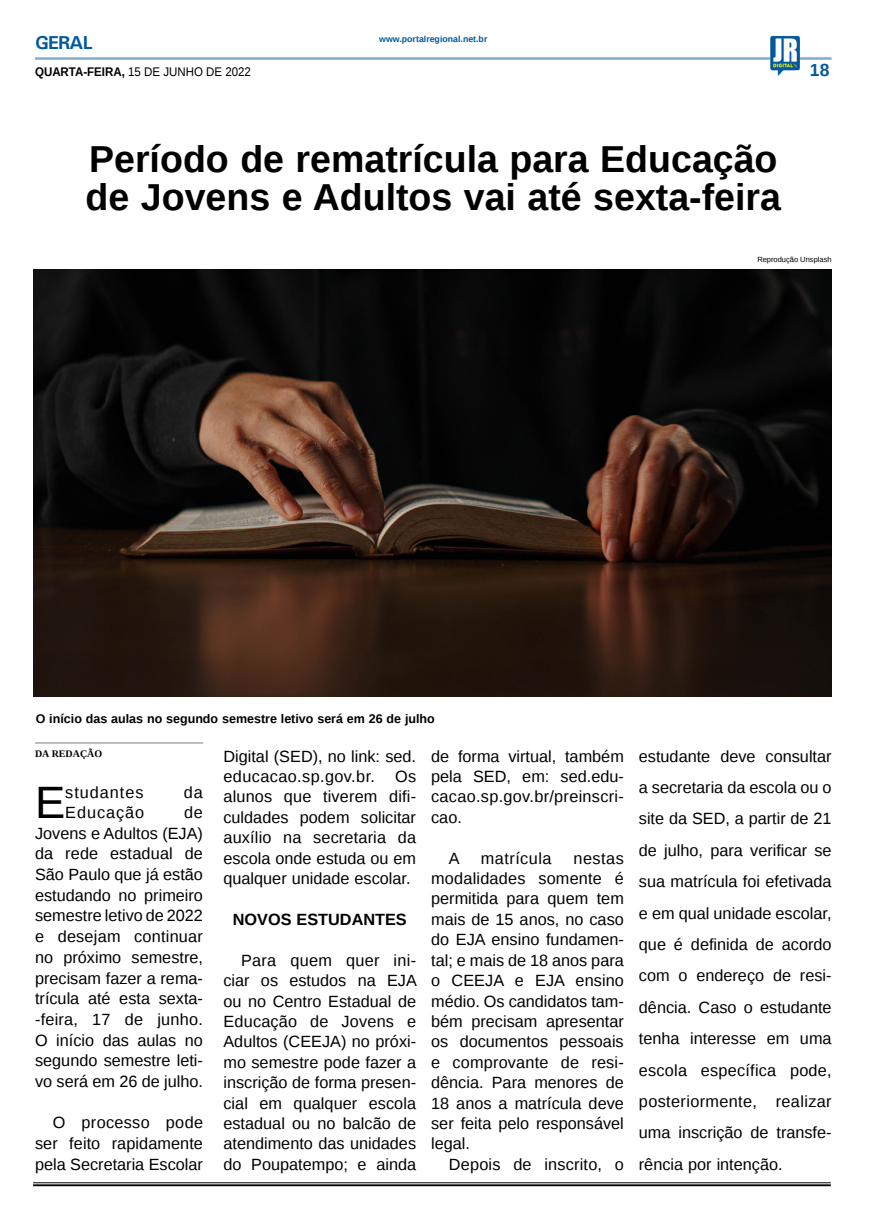
<style>
.page{position:relative;width:869px;height:1223px;background:#fff}
.page>*{position:absolute;margin:0;border:0;box-sizing:border-box;transform-origin:0 0}
.MATÉRIA{font:45.38px "Liberation Sans";color:#000}
.TÍTULO{font:700 37.5px/37.5px "Liberation Sans";color:#000}
.TITULO_PG{font:700 18.75px "Univers";letter-spacing:-.04em;color:#005a9e}
.TÍTULO-2{font:700 17.5px "Liberation Sans";color:#005a9e}
.MATÉRIA-2{font:16.25px/20.4px "Liberation Sans";color:#000;text-align:justify}
.MATÉRIA-3{font:16.25px "Liberation Sans";letter-spacing:.06em;color:#000}
.MATÉRIA-4{font:700 16.25px "Liberation Sans";color:#000}
.MATÉRIA-5{font:16.25px "Liberation Sans";letter-spacing:.03em;color:#000}
.LEGENDA{font:700 12.5px "Liberation Sans";color:#000}
.DATA_PG{font:12.5px "Liberation Sans";color:#000;scale:.92 1}
.CRÉDITO_NOME{font:700 10px "Liberation Serif";color:#000}
.DATA_PG-2{font:700 8.75px "Liberation Sans";color:#005a9e}
.CRÉDITO_FOTO{font:7.5px "Liberation Sans";color:#000}
.s1{font-weight:700}
</style>
<div class="page">
<hr style="left:35px;top:57px;width:796px;height:3px;background:#005a9e">
<img style="left:769px;top:36px;width:30px;height:40px">
<hr style="left:33px;top:1182px;width:797px;height:1px;background:#000">
<hr style="left:33px;top:1184px;width:797px;height:2px;background:#000">
<img style="left:33px;top:269px;width:798px;height:428px">
<hr style="left:35px;top:742px;width:168px;height:1px;background:#939598">
<p class="TITULO_PG" style="left:35px;top:31px;width:59px">GERAL</p>
<p class="DATA_PG" style="left:35px;top:65px;width:236px"><span class="s1">QUARTA-FEIRA,</span> 15 DE JUNHO DE 2022</p>
<p class="DATA_PG-2" style="left:379px;top:33px;width:110px">www.portalregional.net.br</p>
<p class="TÍTULO" style="left:86px;top:140px;width:696px">Período de rematrícula para Educação de Jovens e Adultos vai até sexta-feira</p>
<p class="TÍTULO-2" style="left:809px;top:58px;width:21px">18</p>
<p class="CRÉDITO_FOTO" style="left:757px;top:256px;width:76px">Reprodução Unsplash</p>
<p class="LEGENDA" style="left:36px;top:710px;width:400px">O início das aulas no segundo semestre letivo será em 26 de julho</p>
<p class="CRÉDITO_NOME" style="left:35px;top:746px;width:69px">DA REDAÇÃO</p>
<p class="MATÉRIA" style="left:35px;top:776px;width:32px">E</p>
<p class="MATÉRIA-3" style="left:65px;top:783px;width:80px">studantes</p>
<p class="MATÉRIA-2" style="left:184px;top:782px;width:21px">da</p>
<p class="MATÉRIA-2" style="left:35px;top:802px;width:169px;line-height:20.8px;text-indent:149px">de Jovens e Adultos (EJA) da rede estadual de São Paulo que já estão estudando no primeiro semestre letivo de 2022 e desejam continuar no próximo semestre, precisam fazer a rema&shy;trícula até esta sexta--feira, 17 de junho.<br>O início das aulas no segundo semestre leti&shy;vo será em 26 de julho.</p>
<p class="MATÉRIA-2" style="left:35px;top:1113px;width:169px;line-height:20.8px;text-indent:18px">O processo pode ser feito rapidamente pela Secretaria Escolar</p>
<p class="MATÉRIA-3" style="left:65px;top:803px;width:80px">Educação</p>
<p class="MATÉRIA-2" style="left:223px;top:746px;width:194px">Digital (SED), no link: sed. educacao.sp.gov.br. Os alunos que tiverem difi&shy;culdades podem solicitar auxílio na secretaria da escola onde estuda ou em qualquer unidade escolar.</p>
<p class="MATÉRIA-4" style="left:233px;top:908px;width:175px">NOVOS ESTUDANTES</p>
<p class="MATÉRIA-2" style="left:223px;top:950px;width:195px;text-indent:18px">Para quem quer ini&shy;ciar os estudos na EJA ou no Centro Estadual de Educação de Jovens e Adultos (CEEJA) no próxi&shy;mo semestre pode fazer a inscrição de forma presen&shy;cial em qualquer escola estadual ou no balcão de atendimento das unidades do Poupatempo; e ainda</p>
<p class="MATÉRIA-2" style="left:431px;top:746px;width:194px">de forma virtual, também pela SED, em: sed.edu&shy;cacao.sp.gov.br/preinscri&shy;cao.</p>
<p class="MATÉRIA-2" style="left:448px;top:848px;width:12px">A</p>
<p class="MATÉRIA-5" style="left:480px;top:848px;width:72px">matrícula</p>
<p class="MATÉRIA-2" style="left:431px;top:848px;width:194px;text-indent:142px">nestas modalidades somente é permitida para quem tem mais de 15 anos, no caso do EJA ensino fundamen&shy;tal; e mais de 18 anos para o CEEJA e EJA ensino médio. Os candidatos tam&shy;bém precisam apresentar os documentos pessoais e comprovante de resi&shy;dência. Para menores de 18 anos a matrícula deve ser feita pelo responsável legal.</p>
<p class="MATÉRIA-2" style="left:448px;top:1154px;width:176px">Depois de inscrito, o</p>
<p class="MATÉRIA-2" style="left:638px;top:741px;width:194px;line-height:31.4px">estudante deve consultar a secretaria da escola ou o site da SED, a partir de 21 de julho, para verificar se sua matrícula foi efetivada e em qual unidade escolar, que é definida de acordo com o endereço de resi&shy;dência. Caso o estudante tenha interesse em uma escola específica pode, posteriormente, realizar uma inscrição de transfe&shy;rência por intenção.</p>
</div>
